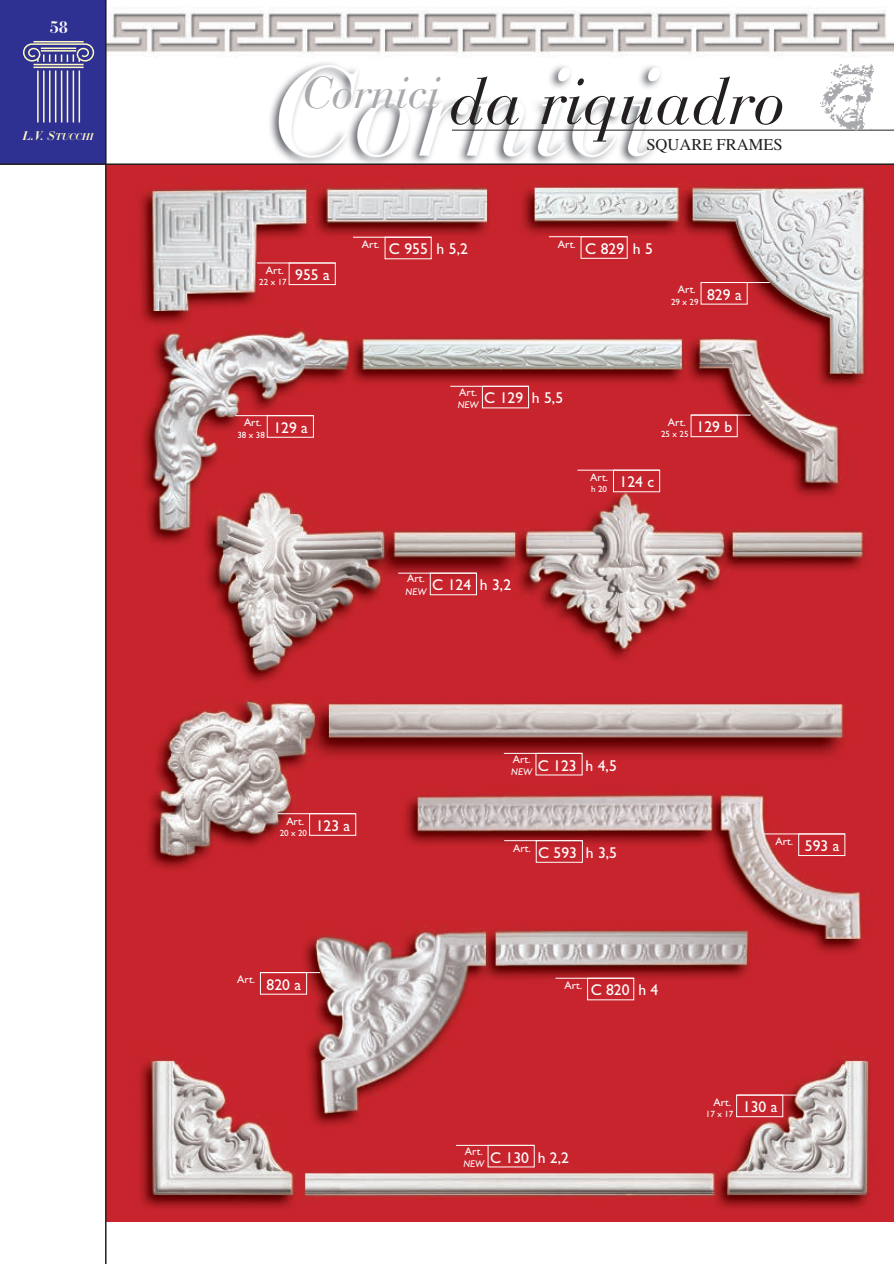
<style>
.page{position:relative;width:894px;height:1264px;background:#fff}
.page>*{position:absolute;margin:0;border:0;box-sizing:border-box;transform-origin:0 0}
.t1{font:italic 65.1px "Bauer Bodoni";color:#231f20}
.t2{font:italic 44.4px "Bauer Bodoni";color:#a8a9ad}
.t3{font:16.5px "Times";color:#231f20}
.t4{font:700 16.5px "Bauer Bodoni";color:#fff}
.t5{font:15.6px "Gill Sans";color:#fff}
.t6{font:10.95px "Gill Sans";letter-spacing:.01em;color:#fff}
.t7{font:italic 9.75px "Gill Sans";color:#fff}
.t8{font:italic 700 9.75px "Bauer Bodoni";color:#fffac2}
.t9{font:9px "Gill Sans";color:#fff}
.s1{font-size:12.45px}
</style>
<div class="page">
<img style="left:270px;top:62px;width:429px;height:101px">
<img style="left:106px;top:165px;width:787px;height:1057px">
<hr style="left:353px;top:237px;width:78px;height:1px;background:#fff">
<div style="left:289px;top:263px;width:46px;height:22px;border:1px solid #fff"></div>
<hr style="left:257px;top:263px;width:78px;height:1px;background:#fff">
<div style="left:580px;top:236px;width:47px;height:23px;border:1px solid #fff"></div>
<hr style="left:548px;top:236px;width:79px;height:1px;background:#fff">
<hr style="left:701px;top:282px;width:68px;height:1px;background:#fff">
<hr style="left:450px;top:386px;width:78px;height:1px;background:#fff">
<img style="left:106px;top:6px;width:787px;height:53px">
<div style="left:0;top:0;width:106px;height:164px;background:#2e3092"></div>
<hr style="left:452px;top:130px;width:441px;height:1px;background:#231f20">
<img style="left:820px;top:64px;width:54px;height:66px">
<hr style="left:49px;top:71px;width:1px;height:51px;background:#fffac2">
<hr style="left:55px;top:71px;width:1px;height:51px;background:#fffac2">
<hr style="left:61px;top:71px;width:1px;height:51px;background:#fffac2">
<hr style="left:43px;top:71px;width:2px;height:51px;background:#fffac2">
<hr style="left:37px;top:71px;width:2px;height:51px;background:#fffac2">
<hr style="left:67px;top:71px;width:1px;height:51px;background:#fffac2">
<hr style="left:73px;top:71px;width:1px;height:51px;background:#fffac2">
<hr style="left:79px;top:71px;width:1px;height:51px;background:#fffac2">
<hr style="left:33px;top:64px;width:51px;height:1px;background:#fffac2">
<hr style="left:33px;top:67px;width:51px;height:1px;background:#fffac2">
<svg style="left:23px;top:43px;width:72px;height:19px"></svg>
<hr style="left:33px;top:41px;width:51px;height:1px;background:#fffac2">
<hr style="left:0;top:163px;width:893px;height:2px;background:#231f20">
<hr style="left:105px;top:0;width:1px;height:1264px;background:#231f20">
<div style="left:430px;top:573px;width:46px;height:22px;border:1px solid #fff"></div>
<hr style="left:398px;top:573px;width:78px;height:1px;background:#fff">
<hr style="left:503px;top:753px;width:79px;height:1px;background:#fff">
<div style="left:535px;top:840px;width:47px;height:23px;border:1px solid #fff"></div>
<hr style="left:504px;top:840px;width:78px;height:1px;background:#fff">
<div style="left:587px;top:978px;width:47px;height:22px;border:1px solid #fff"></div>
<hr style="left:555px;top:978px;width:78px;height:1px;background:#fff">
<hr style="left:456px;top:1145px;width:78px;height:1px;background:#fff">
<div style="left:736px;top:1095px;width:46px;height:22px;border:1px solid #fff"></div>
<hr style="left:736px;top:1095px;width:60px;height:1px;background:#fff">
<div style="left:798px;top:833px;width:46px;height:23px;border:1px solid #fff"></div>
<hr style="left:763px;top:833px;width:81px;height:1px;background:#fff">
<div style="left:309px;top:813px;width:47px;height:23px;border:1px solid #fff"></div>
<hr style="left:277px;top:813px;width:78px;height:1px;background:#fff">
<div style="left:260px;top:972px;width:47px;height:22px;border:1px solid #fff"></div>
<hr style="left:260px;top:972px;width:60px;height:1px;background:#fff">
<div style="left:690px;top:415px;width:47px;height:22px;border:1px solid #fff"></div>
<hr style="left:691px;top:415px;width:59px;height:1px;background:#fff">
<div style="left:613px;top:470px;width:46px;height:22px;border:1px solid #fff"></div>
<hr style="left:577px;top:470px;width:82px;height:1px;background:#fff">
<div style="left:267px;top:415px;width:47px;height:23px;border:1px solid #fff"></div>
<hr style="left:235px;top:415px;width:78px;height:1px;background:#fff">
<p class="t4" style="left:50px;top:17px;width:20px">58</p>
<p class="t8" style="left:23px;top:130px;width:72px"><span class="s1">L.V. S</span>TUCCHI</p>
<h2 class="t2" style="left:301px;top:66px;width:140px">Cornici</h2>
<h1 class="t1" style="left:448px;top:62px;width:338px">da riquadro</h1>
<p class="t3" style="left:646px;top:135px;width:138px">SQUARE FRAMES</p>
<p class="t6" style="left:266px;top:264px;width:19px">Art.</p>
<p class="t9" style="left:259px;top:277px;width:29px">22 x 17</p>
<p class="t5" style="left:295px;top:266px;width:36px">955 a</p>
<p class="t6" style="left:361px;top:238px;width:19px">Art.</p>
<p class="t5" style="left:389px;top:240px;width:80px">C 955 h 5,2</p>
<p class="t6" style="left:557px;top:237px;width:19px">Art.</p>
<p class="t5" style="left:585px;top:240px;width:69px">C 829 h 5</p>
<p class="t6" style="left:677px;top:283px;width:19px">Art.</p>
<p class="t9" style="left:671px;top:296px;width:29px">29 x 29</p>
<p class="t5" style="left:706px;top:285px;width:36px">829 a</p>
<p class="t6" style="left:244px;top:416px;width:19px">Art.</p>
<p class="t9" style="left:237px;top:429px;width:29px">38 x 38</p>
<p class="t5" style="left:273px;top:418px;width:36px">129 a</p>
<p class="t6" style="left:459px;top:386px;width:19px">Art.</p>
<p class="t7" style="left:457px;top:399px;width:22px">NEW</p>
<p class="t5" style="left:484px;top:389px;width:80px">C 129 h 5,5</p>
<p class="t6" style="left:590px;top:471px;width:19px">Art.</p>
<p class="t9" style="left:591px;top:484px;width:17px">h 20</p>
<p class="t6" style="left:667px;top:416px;width:19px">Art.</p>
<p class="t9" style="left:661px;top:429px;width:29px">25 x 25</p>
<p class="t5" style="left:696px;top:418px;width:37px">129 b</p>
<p class="t5" style="left:619px;top:473px;width:36px">124 c</p>
<p class="t6" style="left:407px;top:572px;width:19px">Art.</p>
<p class="t7" style="left:405px;top:586px;width:22px">NEW</p>
<p class="t5" style="left:432px;top:576px;width:80px">C 124 h 3,2</p>
<p class="t6" style="left:286px;top:814px;width:19px">Art.</p>
<p class="t9" style="left:279px;top:827px;width:29px">20 x 20</p>
<p class="t5" style="left:315px;top:816px;width:36px">123 a</p>
<p class="t6" style="left:237px;top:973px;width:19px">Art.</p>
<p class="t5" style="left:266px;top:975px;width:36px">820 a</p>
<p class="t6" style="left:512px;top:753px;width:19px">Art.</p>
<p class="t7" style="left:511px;top:766px;width:22px">NEW</p>
<p class="t5" style="left:537px;top:756px;width:80px">C 123 h 4,5</p>
<p class="t6" style="left:513px;top:841px;width:19px">Art.</p>
<p class="t5" style="left:538px;top:843px;width:80px">C 593 h 3,5</p>
<p class="t6" style="left:564px;top:979px;width:19px">Art.</p>
<p class="t5" style="left:590px;top:981px;width:69px">C 820 h 4</p>
<p class="t6" style="left:464px;top:1144px;width:19px">Art.</p>
<p class="t7" style="left:463px;top:1158px;width:22px">NEW</p>
<p class="t5" style="left:490px;top:1148px;width:80px">C 130 h 2,2</p>
<p class="t6" style="left:775px;top:835px;width:19px">Art.</p>
<p class="t5" style="left:804px;top:837px;width:36px">593 a</p>
<p class="t6" style="left:713px;top:1096px;width:19px">Art.</p>
<p class="t9" style="left:705px;top:1109px;width:29px">17 x 17</p>
<p class="t5" style="left:742px;top:1098px;width:36px">130 a</p>
</div>
